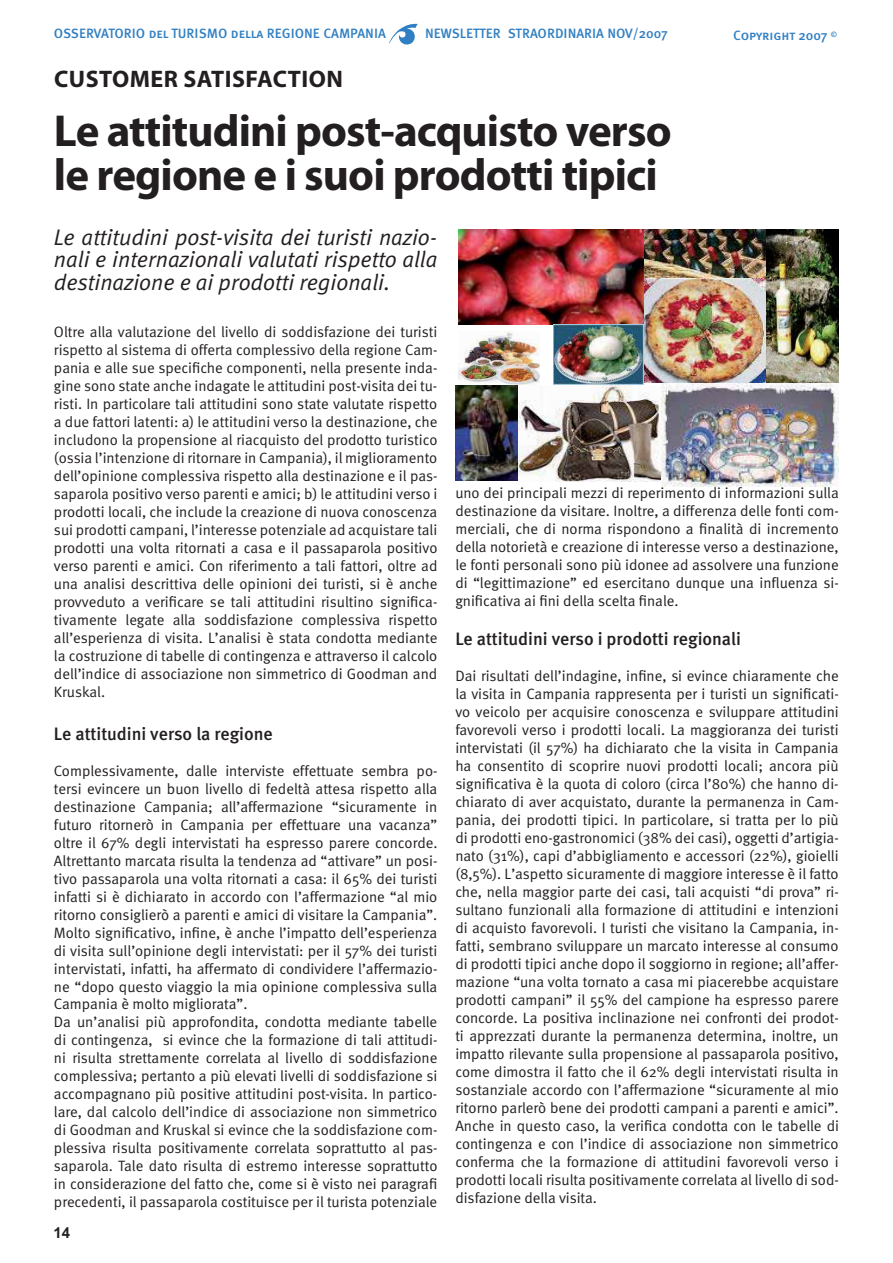
<style>
.page{position:relative;width:893px;height:1263px;background:#fff}
.page>*{position:absolute;margin:0;border:0;box-sizing:border-box;transform-origin:0 0}
.t1{font:700 45px/43.5px "Myriad Pro";letter-spacing:-.02em;color:#231f20}
.t2{font:700 24px "Myriad Pro";letter-spacing:.02em;color:#231f20}
.t3{font:italic 22.5px/22.5px "Meta Normal";color:#231f20;text-align:justify}
.t4{font:500 18px "Meta";color:#231f20}
.t5{font:15px/18px "Meta Normal";color:#231f20;text-align:justify}
.t6{font:700 15px "Arial";color:#231f20}
.t7{font:13.5px "Meta Medium Caps";color:#307fc2}
</style>
<div class="page">
<svg style="left:389px;top:24px;width:29px;height:21px"></svg>
<img style="left:459px;top:230px;width:185px;height:94px">
<img style="left:459px;top:331px;width:81px;height:53px">
<img style="left:644px;top:230px;width:195px;height:153px">
<img style="left:553px;top:324px;width:91px;height:60px">
<img style="left:455px;top:386px;width:206px;height:95px">
<img style="left:661px;top:383px;width:178px;height:103px">
<p class="t7" style="left:54px;top:26px;width:333px">OSSERVATORIO del TURISMO della REGIONE CAMPANIA</p>
<p class="t7" style="left:425px;top:26px;width:244px">NEWSLETTER STRAORDINARIA NOV/2007</p>
<p class="t7" style="left:733px;top:28px;width:105px">Copyright 2007 <sup>©</sup></p>
<h2 class="t2" style="left:54px;top:70px;width:290px">CUSTOMER SATISFACTION</h2>
<h1 class="t1" style="left:54px;top:113px;width:619px">Le attitudini post-acquisto verso le regione e i suoi prodotti tipici</h1>
<h3 class="t3" style="left:54px;top:228px;width:385px">Le attitudini post-visita dei turisti nazio&shy;nali e internazionali valutati rispetto alla destinazione e ai prodotti regionali.</h3>
<p class="t5" style="left:54px;top:324px;width:385px">Oltre alla valutazione del livello di soddisfazione dei turisti rispetto al sistema di offerta complessivo della regione Cam&shy;pania e alle sue specifiche componenti, nella presente inda&shy;gine sono state anche indagate le attitudini post-visita dei tu&shy;risti. In particolare tali attitudini sono state valutate rispetto a due fattori latenti: a) le attitudini verso la destinazione, che includono la propensione al riacquisto del prodotto turistico (ossia l’intenzione di ritornare in Campania), il miglioramento dell’opinione complessiva rispetto alla destinazione e il pas&shy;saparola positivo verso parenti e amici; b) le attitudini verso i prodotti locali, che include la creazione di nuova conoscenza sui prodotti campani, l’interesse potenziale ad acquistare tali prodotti una volta ritornati a casa e il passaparola positivo verso parenti e amici. Con riferimento a tali fattori, oltre ad una analisi descrittiva delle opinioni dei turisti, si è anche provveduto a verificare se tali attitudini risultino significa&shy;tivamente legate alla soddisfazione complessiva rispetto all’esperienza di visita. L’analisi è stata condotta mediante la costruzione di tabelle di contingenza e attraverso il calcolo dell’indice di associazione non simmetrico di Goodman and Kruskal.</p>
<p class="t4" style="left:54px;top:726px;width:220px">Le attitudini verso la regione</p>
<p class="t5" style="left:54px;top:763px;width:385px;text-align:left">Complessivamente, dalle interviste effettuate sembra po&shy;tersi evincere un buon livello di fedeltà attesa rispetto alla destinazione Campania; all’affermazione “sicuramente in futuro ritornerò in Campania per effettuare una vacanza” oltre il 67% degli intervistati ha espresso parere concorde.<br>Altrettanto marcata risulta la tendenza ad “attivare” un posi&shy;tivo passaparola una volta ritornati a casa: il 65% dei turisti infatti si è dichiarato in accordo con l’affermazione “al mio ritorno consiglierò a parenti e amici di visitare la Campania”.<br>Molto significativo, infine, è anche l’impatto dell’esperienza di visita sull’opinione degli intervistati: per il 57% dei turisti intervistati, infatti, ha affermato di condividere l’affermazio&shy;ne “dopo questo viaggio la mia opinione complessiva sulla Campania è molto migliorata”.<br>Da un’analisi più approfondita, condotta mediante tabelle di contingenza, si evince che la formazione di tali attitudi&shy;ni risulta strettamente correlata al livello di soddisfazione complessiva; pertanto a più elevati livelli di soddisfazione si accompagnano più positive attitudini post-visita. In partico&shy;lare, dal calcolo dell’indice di associazione non simmetrico di Goodman and Kruskal si evince che la soddisfazione com&shy;plessiva risulta positivamente correlata soprattutto al pas&shy;saparola. Tale dato risulta di estremo interesse soprattutto in considerazione del fatto che, come si è visto nei paragrafi precedenti, il passaparola costituisce per il turista potenziale</p>
<p class="t6" style="left:54px;top:1224px;width:18px">14</p>
<p class="t5" style="left:455px;top:485px;width:385px">uno dei principali mezzi di reperimento di informazioni sulla destinazione da visitare. Inoltre, a differenza delle fonti com&shy;merciali, che di norma rispondono a finalità di incremento della notorietà e creazione di interesse verso a destinazione, le fonti personali sono più idonee ad assolvere una funzione di “legittimazione” ed esercitano dunque una influenza si&shy;gnificativa ai fini della scelta finale.</p>
<p class="t4" style="left:455px;top:632px;width:287px">Le attitudini verso i prodotti regionali</p>
<p class="t5" style="left:455px;top:668px;width:385px">Dai risultati dell’indagine, infine, si evince chiaramente che la visita in Campania rappresenta per i turisti un significati&shy;vo veicolo per acquisire conoscenza e sviluppare attitudini favorevoli verso i prodotti locali. La maggioranza dei turisti intervistati (il 57%) ha dichiarato che la visita in Campania ha consentito di scoprire nuovi prodotti locali; ancora più significativa è la quota di coloro (circa l’80%) che hanno di&shy;chiarato di aver acquistato, durante la permanenza in Cam&shy;pania, dei prodotti tipici. In particolare, si tratta per lo più di prodotti eno-gastronomici (38% dei casi), oggetti d’artigia&shy;nato (31%), capi d’abbigliamento e accessori (22%), gioielli (8,5%). L’aspetto sicuramente di maggiore interesse è il fatto che, nella maggior parte dei casi, tali acquisti “di prova” ri&shy;sultano funzionali alla formazione di attitudini e intenzioni di acquisto favorevoli. I turisti che visitano la Campania, in&shy;fatti, sembrano sviluppare un marcato interesse al consumo di prodotti tipici anche dopo il soggiorno in regione; all’affer&shy;mazione “una volta tornato a casa mi piacerebbe acquistare prodotti campani” il 55% del campione ha espresso parere concorde. La positiva inclinazione nei confronti dei prodot&shy;ti apprezzati durante la permanenza determina, inoltre, un impatto rilevante sulla propensione al passaparola positivo, come dimostra il fatto che il 62% degli intervistati risulta in sostanziale accordo con l’affermazione “sicuramente al mio ritorno parlerò bene dei prodotti campani a parenti e amici”.<br>Anche in questo caso, la verifica condotta con le tabelle di contingenza e con l’indice di associazione non simmetrico conferma che la formazione di attitudini favorevoli verso i prodotti locali risulta positivamente correlata al livello di sod&shy;disfazione della visita.</p>
</div>
